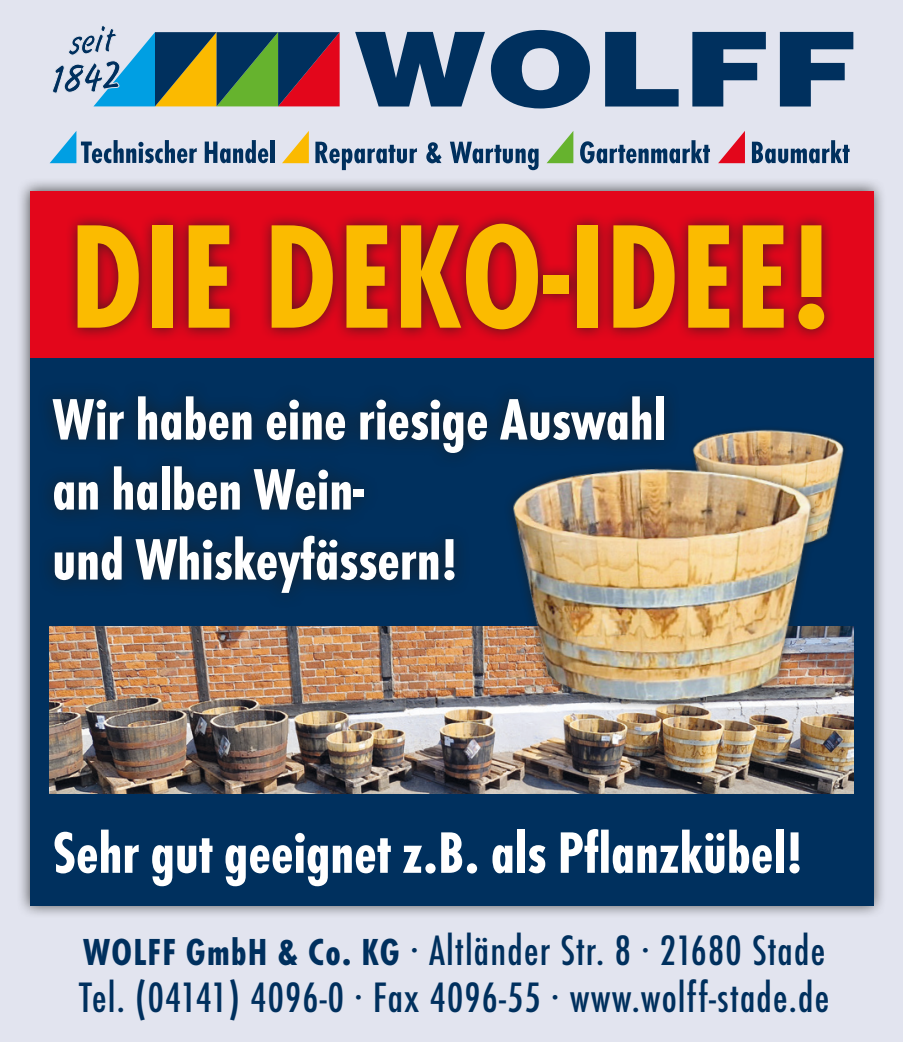
<style>
.page{position:relative;width:903px;height:1042px;background:#e2e4ef}
.page>*{position:absolute;margin:0;border:0;box-sizing:border-box;transform-origin:0 0}
.t1{font:700 condensed 153.3px "Futura T";color:#fbbb00}
.t2{font:700 condensed 60.55px/70px "Futura T";color:#fff}
.t3{font:500 condensed 39.2px/46.9px "Futura";letter-spacing:.03em;color:#00305e}
.s1{font-family:"Futura T";font-weight:700}
</style>
<div class="page">
<div style="left:17px;top:178px;width:870px;height:741px;background:#1d1d1b;opacity:.75"></div>
<div style="left:30px;top:191px;width:843px;height:714px;background:#00305e"></div>
<div style="left:30px;top:191px;width:843px;height:167px;background:#e3061b"></div>
<div style="left:65px;top:210px;width:772px;height:133px;background:#1d1d1b;opacity:.75"></div>
<div style="left:37px;top:380px;width:644px;height:230px;background:#1d1d1b;opacity:.75"></div>
<svg style="left:355px;top:30px;width:498px;height:78px;fill:#00305e"></svg>
<svg style="left:282px;top:131px;width:27px;height:32px"></svg>
<svg style="left:547px;top:131px;width:26px;height:32px"></svg>
<svg style="left:718px;top:131px;width:27px;height:32px"></svg>
<svg style="left:50px;top:131px;width:147px;height:32px"></svg>
<svg style="left:205px;top:140px;width:63px;height:23px"></svg>
<hr style="left:270px;top:140px;width:4px;height:23px;background:#00305e">
<svg style="left:315px;top:142px;width:102px;height:28px"></svg>
<svg style="left:426px;top:142px;width:15px;height:21px"></svg>
<svg style="left:450px;top:142px;width:88px;height:28px"></svg>
<svg style="left:580px;top:140px;width:130px;height:23px"></svg>
<svg style="left:752px;top:140px;width:97px;height:23px"></svg>
<svg style="left:52px;top:26px;width:288px;height:80px"></svg>
<img style="left:50px;top:627px;width:803px;height:167px">
<img style="left:692px;top:429px;width:154px;height:87px">
<img style="left:491px;top:450px;width:342px;height:283px">
<h1 class="t1" style="left:70px;top:187px;width:765px">DIE DEKO-IDEE!</h1>
<p class="t2" style="left:52px;top:383px;width:615px">Wir haben eine riesige Auswahl an halben Wein-<br>und Whiskeyfässern!</p>
<p class="t2" style="left:52px;top:817px;width:752px">Sehr gut geeignet z.B. als Pflanzkübel!</p>
<p class="t3" style="left:79px;top:927px;width:751px"><span class="s1">WOLFF GmbH &amp; Co. KG</span> · Altländer Str. 8 · 21680 Stade<br>Tel. (04141) 4096-0 · Fax 4096-55 · www.wolff-stade.de</p>
</div>
